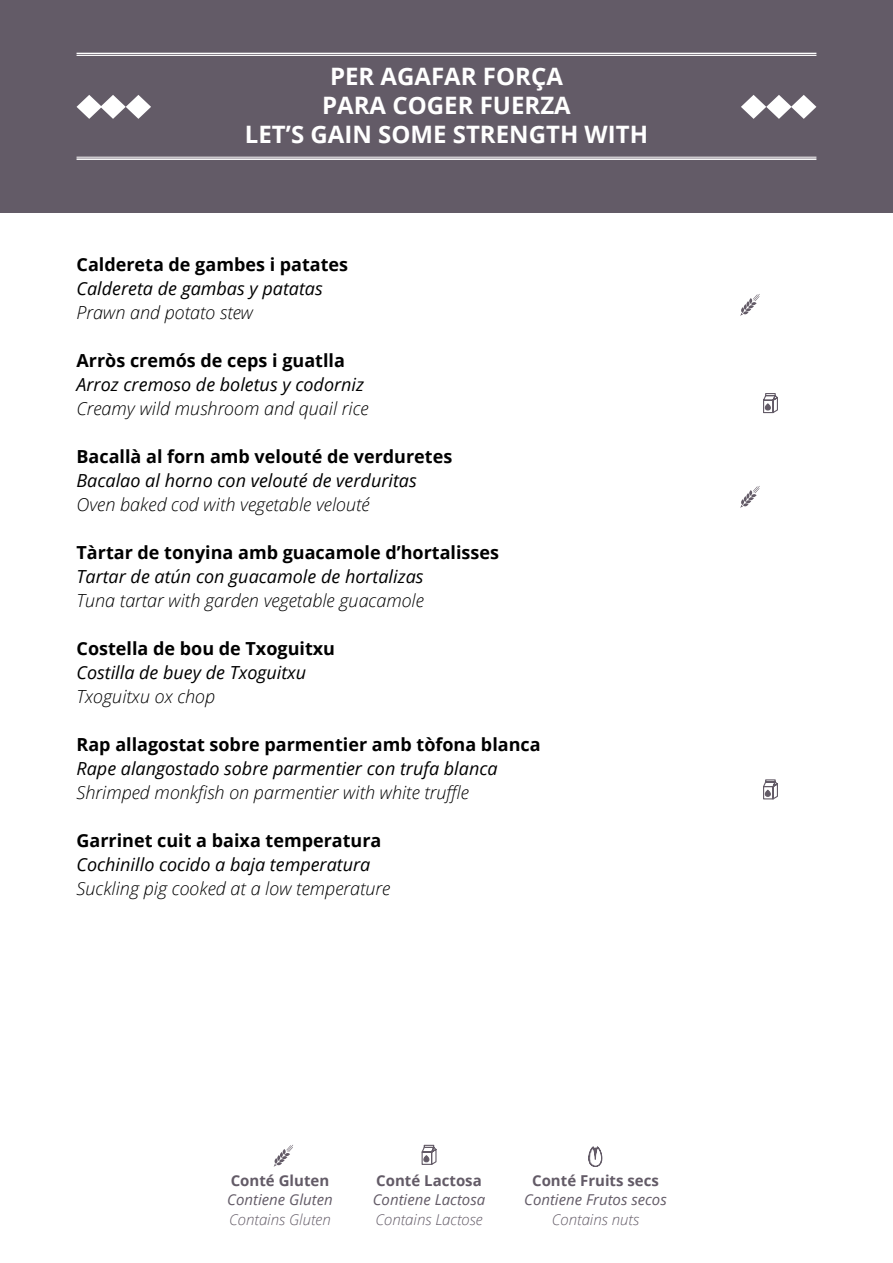
<style>
.page{position:relative;width:893px;height:1263px;background:#fff}
.page>*{position:absolute;margin:0;border:0;box-sizing:border-box;transform-origin:0 0}
.t1{font:700 24px/28.8px "Open Sans";color:#fff;text-align:center}
.t2{font:italic 18px "Open Sans";color:#000}
.t3{font:700 18px "Open Sans";color:#000}
.t4{font:italic 300 18px "Open Sans";color:#000}
.t5{font:italic 15px "Open Sans";color:#635b67}
.t6{font:italic 300 15px "Open Sans";color:#635b67}
.t7{font:700 15px "Open Sans";color:#635b67}
</style>
<div class="page">
<div style="left:0;top:0;width:893px;height:213px;background:#635b67"></div>
<hr style="left:77px;top:157px;width:739px;height:1px;background:#fff">
<hr style="left:77px;top:158px;width:739px;height:2px;background:#fff">
<hr style="left:77px;top:55px;width:739px;height:1px;background:#fff">
<hr style="left:77px;top:53px;width:739px;height:1px;background:#fff">
<svg style="left:274px;top:1145px;width:19px;height:22px"></svg>
<svg style="left:421px;top:1144px;width:16px;height:21px"></svg>
<div style="left:423px;top:1155px;width:6px;height:7px;border:1px solid #635b67;border-radius:2px"></div>
<svg style="left:588px;top:1146px;width:15px;height:21px"></svg>
<svg style="left:740px;top:294px;width:19px;height:22px"></svg>
<svg style="left:763px;top:393px;width:15px;height:21px"></svg>
<div style="left:765px;top:403px;width:6px;height:8px;border:1px solid #635b67;border-radius:2px"></div>
<svg style="left:740px;top:486px;width:19px;height:22px"></svg>
<svg style="left:763px;top:779px;width:15px;height:21px"></svg>
<div style="left:765px;top:790px;width:6px;height:7px;border:1px solid #635b67;border-radius:2px"></div>
<svg style="left:77px;top:95px;width:74px;height:24px"></svg>
<svg style="left:741px;top:95px;width:75px;height:24px"></svg>
<h1 class="t1" style="left:245px;top:62px;width:405px">per agafar força<br>para cog er f uerza<br>Let’s gain som e strength with</h1>
<p class="t3" style="left:77px;top:252px;width:273px">Caldereta de gambes i patates</p>
<p class="t2" style="left:77px;top:276px;width:248px">Caldereta de gambas y patatas</p>
<p class="t4" style="left:77px;top:300px;width:178px">Prawn and potato stew</p>
<p class="t3" style="left:77px;top:348px;width:270px">Arròs cremós de ceps i guatlla</p>
<p class="t2" style="left:77px;top:372px;width:289px">Arroz cremoso de boletus y codorniz</p>
<p class="t4" style="left:77px;top:396px;width:294px">Creamy wild mushroom and quail rice</p>
<p class="t3" style="left:77px;top:444px;width:377px">Bacallà al forn amb velouté de verduretes</p>
<p class="t2" style="left:77px;top:468px;width:342px">Bacalao al horno con velouté de verduritas</p>
<p class="t4" style="left:77px;top:492px;width:295px">Oven baked cod with vegetable velouté</p>
<p class="t3" style="left:77px;top:540px;width:424px">Tàrtar de tonyina amb guacamole d’hortalisses</p>
<p class="t2" style="left:77px;top:564px;width:349px">Tartar de atún con guacamole de hortalizas</p>
<p class="t4" style="left:77px;top:588px;width:349px">Tuna tartar with garden vegetable guacamole</p>
<p class="t3" style="left:77px;top:636px;width:260px">Costella de bou de Txoguitxu</p>
<p class="t2" style="left:77px;top:660px;width:231px">Costilla de buey de Txoguitxu</p>
<p class="t4" style="left:77px;top:684px;width:140px">Txoguitxu ox chop</p>
<p class="t3" style="left:77px;top:732px;width:466px">Rap allagostat sobre parmentier amb tòfona blanca</p>
<p class="t2" style="left:77px;top:756px;width:423px">Rape alangostado sobre parmentier con trufa blanca</p>
<p class="t4" style="left:77px;top:780px;width:394px">Shrimped monkfish on parmentier with white truffle</p>
<p class="t3" style="left:77px;top:828px;width:306px">Garrinet cuit a baixa temperatura</p>
<p class="t2" style="left:77px;top:852px;width:295px">Cochinillo cocido a baja temperatura</p>
<p class="t4" style="left:77px;top:876px;width:315px">Suckling pig cooked at a low temperature</p>
<p class="t7" style="left:231px;top:1170px;width:100px">Conté Gluten</p>
<p class="t5" style="left:227px;top:1189px;width:107px">Contiene Gluten</p>
<p class="t6" style="left:229px;top:1209px;width:103px">Contains Gluten</p>
<p class="t7" style="left:376px;top:1170px;width:107px">Conté Lactosa</p>
<p class="t5" style="left:373px;top:1190px;width:114px">Contiene Lactosa</p>
<p class="t6" style="left:376px;top:1209px;width:109px">Contains Lactose</p>
<p class="t7" style="left:532px;top:1170px;width:128px">Conté Fruits secs</p>
<p class="t5" style="left:524px;top:1189px;width:144px">Contiene Frutos secos</p>
<p class="t6" style="left:552px;top:1209px;width:89px">Contains nuts</p>
</div>
